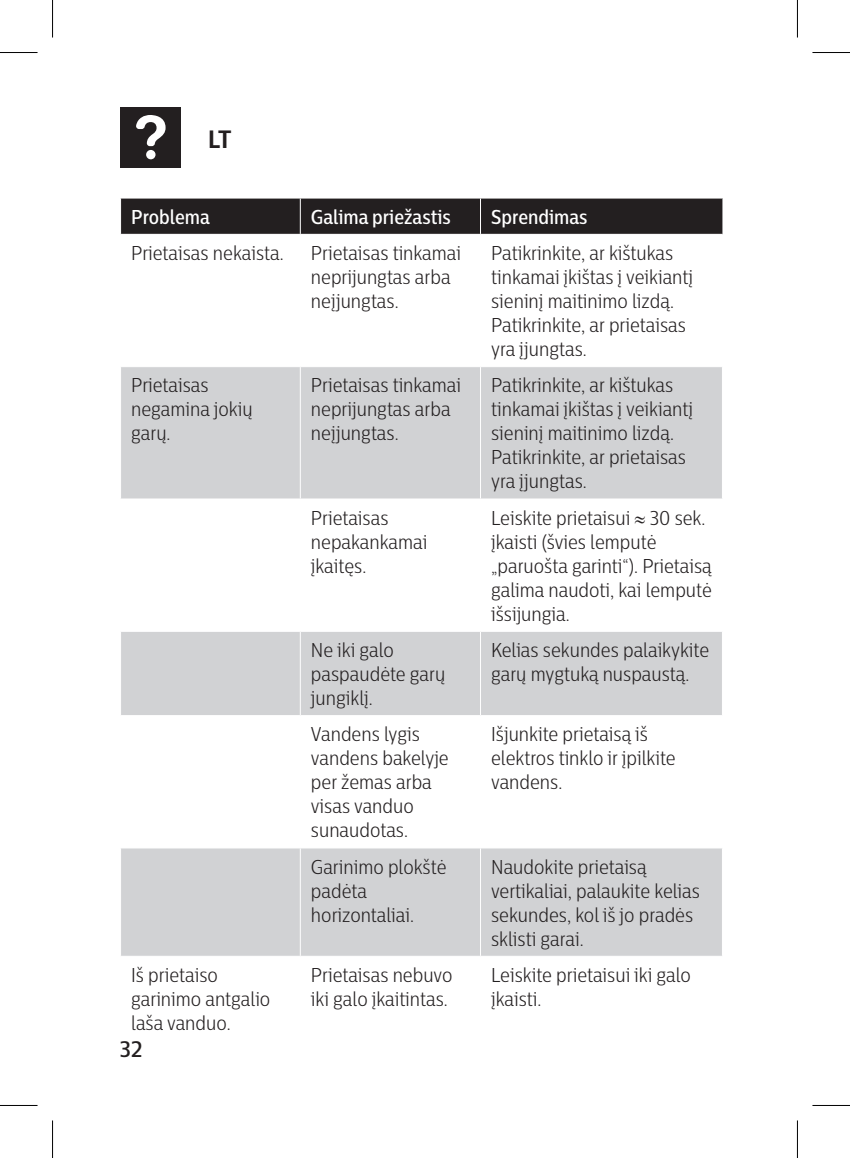
<style>
.page{position:relative;width:850px;height:1158px;background:#fff}
.page>*{position:absolute;margin:0;border:0;box-sizing:border-box;transform-origin:0 0}
.t1{font:700 25px "Centrale Sans Cnd";color:#231f20}
.t2{font:500 22.5px "Centrale Sans Cnd";color:#231f20}
.chapter-table-roweve{font:300 20px/24px "Centrale Sans Cnd";color:#231f20}
.TABEL_kopjes{font:500 20px "Centrale Sans Cnd";color:#fff}
</style>
<div class="page">
<div style="left:120px;top:108px;width:60px;height:60px;background:#231f20"></div>
<svg style="left:136px;top:115px;width:29px;height:31px"></svg>
<div style="left:146px;top:150px;width:9px;height:9px;background:#fff;border-radius:50%"></div>
<div style="left:121px;top:199px;width:601px;height:35px;background:#231f20"></div>
<svg style="left:121px;top:367px;width:600px;height:348px;fill:#d1d2d4"></svg>
<div style="left:121px;top:848px;width:600px;height:107px;background:#d1d2d4"></div>
<hr style="left:300px;top:367px;width:1px;height:131px;background:#fff">
<hr style="left:480px;top:367px;width:1px;height:131px;background:#fff">
<hr style="left:120px;top:498px;width:180px;height:1px;background:#fff">
<hr style="left:300px;top:498px;width:180px;height:1px;background:#fff">
<hr style="left:480px;top:498px;width:242px;height:1px;background:#fff">
<hr style="left:120px;top:631px;width:180px;height:1px;background:#fff">
<hr style="left:300px;top:631px;width:180px;height:1px;background:#fff">
<hr style="left:480px;top:631px;width:242px;height:1px;background:#fff">
<hr style="left:300px;top:631px;width:1px;height:84px;background:#fff">
<hr style="left:480px;top:631px;width:1px;height:84px;background:#fff">
<hr style="left:300px;top:848px;width:1px;height:107px;background:#fff">
<hr style="left:480px;top:848px;width:1px;height:107px;background:#fff">
<hr style="left:300px;top:198px;width:1px;height:36px;background:#fff">
<hr style="left:480px;top:198px;width:1px;height:36px;background:#fff">
<hr style="left:300px;top:499px;width:1px;height:132px;background:#fff">
<hr style="left:480px;top:499px;width:1px;height:132px;background:#fff">
<hr style="left:0;top:52px;width:38px;height:1px;background:#000">
<hr style="left:812px;top:52px;width:37px;height:1px;background:#000">
<hr style="left:0;top:1104px;width:38px;height:1px;background:#000">
<hr style="left:812px;top:1104px;width:37px;height:1px;background:#000">
<hr style="left:52px;top:0;width:1px;height:38px;background:#000">
<hr style="left:52px;top:1120px;width:1px;height:37px;background:#000">
<hr style="left:796px;top:0;width:1px;height:38px;background:#000">
<hr style="left:796px;top:1120px;width:1px;height:37px;background:#000">
<p class="t1" style="left:208px;top:123px;width:25px">LT</p>
<p class="TABEL_kopjes" style="left:131px;top:204px;width:80px">Problema</p>
<p class="TABEL_kopjes" style="left:311px;top:204px;width:141px">Galima priežastis</p>
<p class="TABEL_kopjes" style="left:491px;top:204px;width:98px">Sprendimas</p>
<p class="chapter-table-roweve" style="left:131px;top:240px;width:154px">Prietaisas nekaista.</p>
<p class="chapter-table-roweve" style="left:311px;top:240px;width:152px">Prietaisas tinkamai neprijungtas arba neįjungtas.</p>
<p class="chapter-table-roweve" style="left:491px;top:240px;width:203px">Patikrinkite, ar kištukas tinkamai įkištas į veikiantį sieninį maitinimo lizdą.</p>
<p class="chapter-table-roweve" style="left:491px;top:312px;width:196px">Patikrinkite, ar prietaisas yra įjungtas.</p>
<p class="chapter-table-roweve" style="left:131px;top:373px;width:123px">Prietaisas negamina jokių garų.</p>
<p class="chapter-table-roweve" style="left:311px;top:373px;width:152px">Prietaisas tinkamai neprijungtas arba neįjungtas.</p>
<p class="chapter-table-roweve" style="left:491px;top:373px;width:203px">Patikrinkite, ar kištukas tinkamai įkištas į veikiantį sieninį maitinimo lizdą.</p>
<p class="chapter-table-roweve" style="left:491px;top:445px;width:196px">Patikrinkite, ar prietaisas yra įjungtas.</p>
<p class="chapter-table-roweve" style="left:311px;top:505px;width:118px">Prietaisas nepakankamai įkaitęs.</p>
<p class="chapter-table-roweve" style="left:491px;top:505px;width:222px">Leiskite prietaisui ≈ 30 sek. įkaisti (švies lemputė „paruošta garinti“). Prietaisą galima naudoti, kai lemputė išsijungia.</p>
<p class="chapter-table-roweve" style="left:311px;top:637px;width:136px">Ne iki galo paspaudėte garų jungiklį.</p>
<p class="chapter-table-roweve" style="left:491px;top:637px;width:219px">Kelias sekundes palaikykite garų mygtuką nuspaustą.</p>
<p class="chapter-table-roweve" style="left:311px;top:721px;width:139px">Vandens lygis vandens bakelyje per žemas arba visas vanduo sunaudotas.</p>
<p class="chapter-table-roweve" style="left:491px;top:721px;width:186px">Išjunkite prietaisą iš elektros tinklo ir įpilkite vandens.</p>
<p class="chapter-table-roweve" style="left:311px;top:854px;width:137px">Garinimo plokštė padėta horizontaliai.</p>
<p class="chapter-table-roweve" style="left:491px;top:854px;width:210px">Naudokite prietaisą vertikaliai, palaukite kelias sekundes, kol iš jo pradės sklisti garai.</p>
<p class="chapter-table-roweve" style="left:131px;top:962px;width:141px">Iš prietaiso garinimo antgalio laša vanduo.</p>
<p class="chapter-table-roweve" style="left:311px;top:962px;width:143px">Prietaisas nebuvo iki galo įkaitintas.</p>
<p class="chapter-table-roweve" style="left:491px;top:962px;width:201px">Leiskite prietaisui iki galo įkaisti.</p>
<p class="t2" style="left:120px;top:1034px;width:24px">32</p>
</div>
